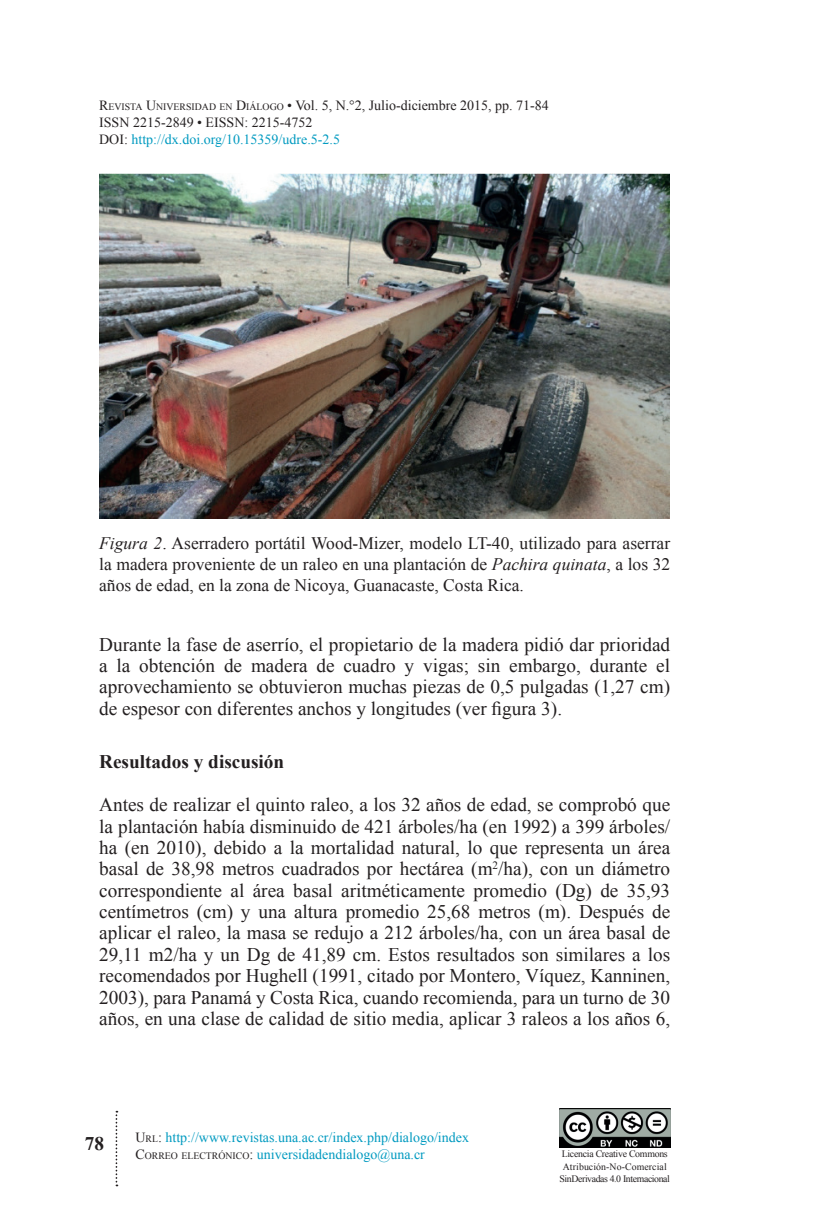
<style>
.page{position:relative;width:819px;height:1229px;background:#fff}
.page>*{position:absolute;margin:0;border:0;box-sizing:border-box;transform-origin:0 0}
.t1{font:19.25px/21.3px "Times New Roman";color:#231f20;text-align:justify}
.t2{font:700 19.25px "Times New Roman";color:#231f20}
.t3{font:17.5px/21px "Times New Roman";color:#231f20;text-align:justify}
.t4{font:14px/16.8px "Times New Roman";color:#231f20}
.t5{font:14px/16.8px "Times New Roman";color:#009ac0}
.t6{font:9.8px/12.2px "Times New Roman";letter-spacing:-.025em;color:#231f20;text-align:center}
.s1{font-style:inherit}
.s2{font-size:9.8px}
.s3{color:#009ac0}
.s4{font-style:italic}
.s5{color:#231f20}
.s6{font-size:9.8px;color:#231f20}
</style>
<div class="page">
<svg style="left:116px;top:1110px;width:1px;height:76px"></svg>
<img style="left:559px;top:1108px;width:111px;height:39px">
<img style="left:99px;top:174px;width:571px;height:344px">
<p class="t4" style="left:99px;top:97px;width:451px"><span class="s1">R</span><span class="s2">EVISTA</span> <span class="s1">U</span><span class="s2">NIVERSIDAD EN</span> <span class="s1">D</span><span class="s2">IÁLOGO</span> • Vol. 5, N.°2, Julio-diciembre 2015, pp. 71-84<br>ISSN 2215-2849 • EISSN: 2215-4752<br>DOI: <span class="s3">http://dx.doi.org/10.15359/udre.5-2.5</span></p>
<p class="t3" style="left:99px;top:532px;width:573px"><span class="s4">Figura 2</span>. Aserradero portátil Wood-Mizer, modelo LT-40, utilizado para aserrar la madera proveniente de un raleo en una plantación de <span class="s4">Pachira quinata</span>, a los 32 años de edad, en la zona de Nicoya, Guanacaste, Costa Rica.</p>
<p class="t1" style="left:99px;top:633px;width:573px">Durante la fase de aserrío, el propietario de la madera pidió dar prioridad a la obtención de madera de cuadro y vigas; sin embargo, durante el aprovechamiento se obtuvieron muchas piezas de 0,5 pulgadas (1,27 cm) de espesor con diferentes anchos y longitudes (ver figura 3).</p>
<p class="t2" style="left:99px;top:748px;width:187px">Resultados y discusión</p>
<p class="t1" style="left:99px;top:794px;width:573px">Antes de realizar el quinto raleo, a los 32 años de edad, se comprobó que la plantación había disminuido de 421 árboles/ha (en 1992) a 399 árboles/ ha (en 2010), debido a la mortalidad natural, lo que representa un área basal de 38,98 metros cuadrados por hectárea (m<sup>2</sup>/ha), con un diámetro correspondiente al área basal aritméticamente promedio (Dg) de 35,93 centímetros (cm) y una altura promedio 25,68 metros (m). Después de aplicar el raleo, la masa se redujo a 212 árboles/ha, con un área basal de 29,11 m2/ha y un Dg de 41,89 cm. Estos resultados son similares a los recomendados por Hughell (1991, citado por Montero, Víquez, Kanninen, 2003), para Panamá y Costa Rica, cuando recomienda, para un turno de 30 años, en una clase de calidad de sitio media, aplicar 3 raleos a los años 6,</p>
<p class="t2" style="left:85px;top:1130px;width:21px">78</p>
<p class="t5" style="left:135px;top:1129px;width:335px"><span class="s5">U</span><span class="s6">RL</span><span class="s5">:</span> http://www.revistas.una.ac.cr/index.php/dialogo/index<br><span class="s5">C</span><span class="s6">ORREO ELECTRÓNICO</span><span class="s5">:</span> universidadendialogo@una.cr</p>
<p class="t6" style="left:560px;top:1147px;width:112px">Licencia Creative Commons<br>Atribución-No-Comercial<br>SinDerivadas 4.0 Internacional</p>
</div>
